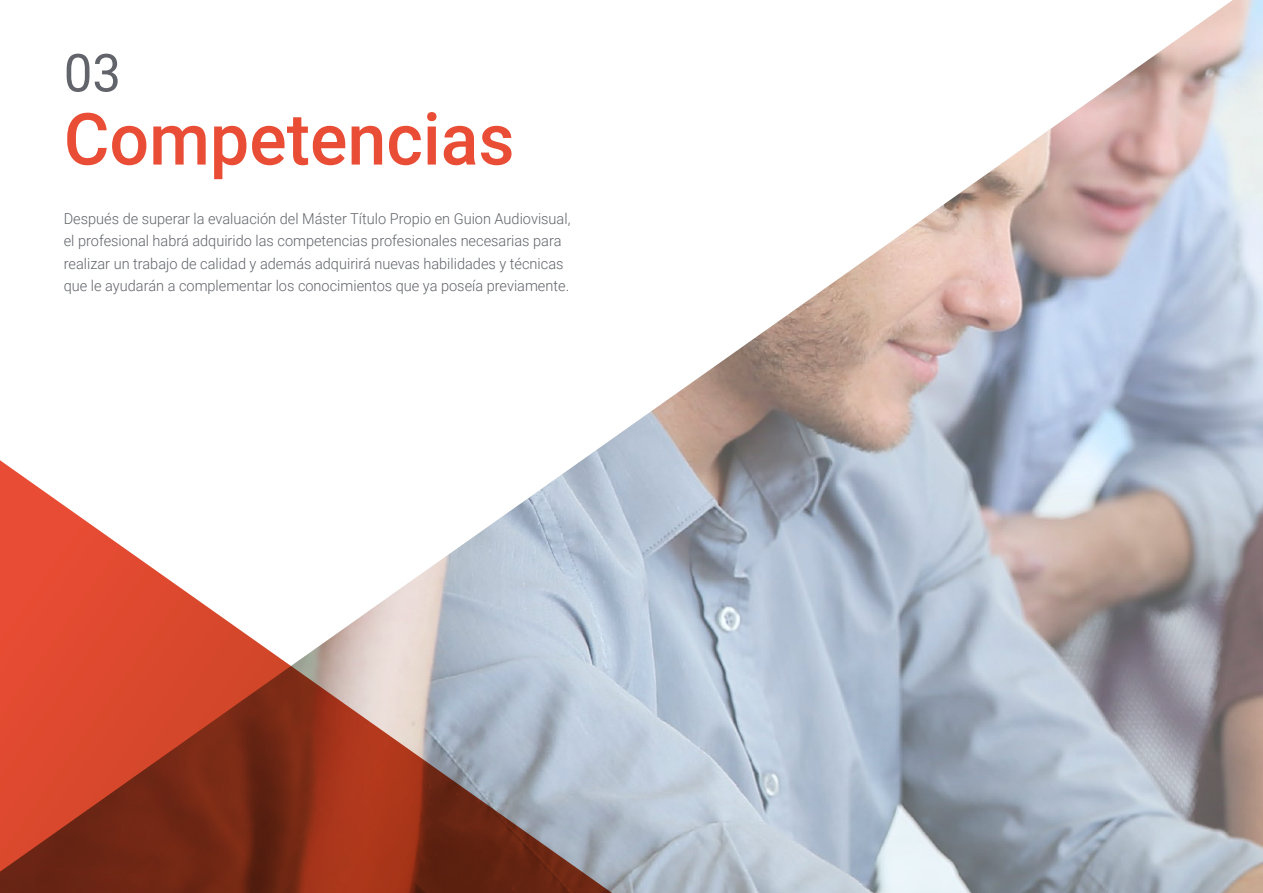
<style>
.page{position:relative;width:1263px;height:893px;background:#fff}
.page>*{position:absolute;margin:0;border:0;box-sizing:border-box;transform-origin:0 0}
.t1{font:500 72px "Roboto";color:#e94d35}
.t2{font:52.5px "Roboto";color:#61646a}
.t3{font:300 15px/22.5px "Roboto";color:#61646a}
</style>
<div class="page">
<img style="left:602px;top:0;width:661px;height:893px">
<svg style="left:0;top:446px;width:642px;height:447px"></svg>
<h2 class="t2" style="left:64px;top:36px;width:59px">03</h2>
<h1 class="t1" style="left:64px;top:89px;width:452px">Competencias</h1>
<p class="t3" style="left:64px;top:207px;width:508px">Después de superar la evaluación del Máster Título Propio en Guion Audiovisual, el profesional habrá adquirido las competencias profesionales necesarias para realizar un trabajo de calidad y además adquirirá nuevas habilidades y técnicas que le ayudarán a complementar los conocimientos que ya poseía previamente.</p>
</div>
